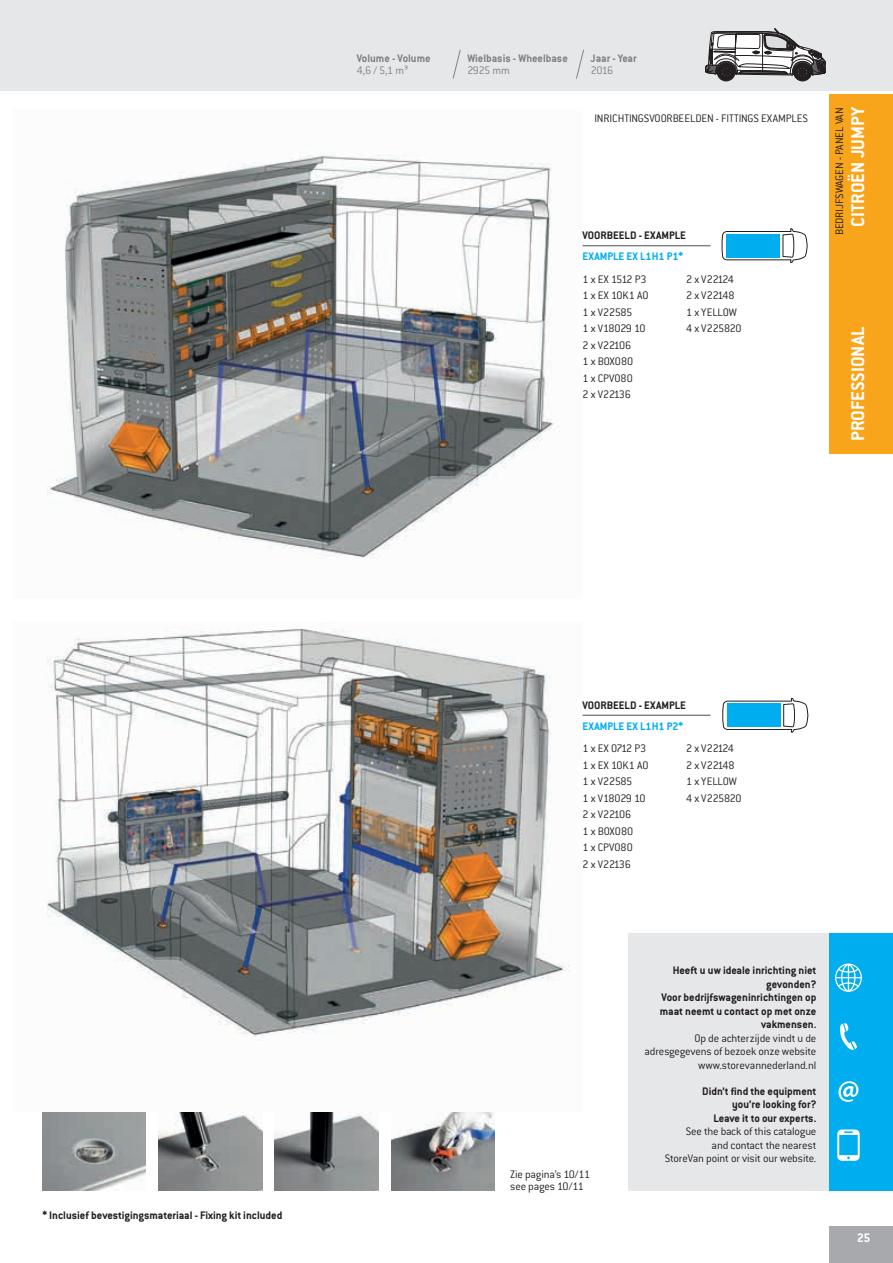
<style>
.page{position:relative;width:893px;height:1263px;background:#fff}
.page>*{position:absolute;margin:0;border:0;box-sizing:border-box;transform-origin:0 0}
.t1{font:700 20.25px "Conduit ITC Pro";color:#fff}
.t2{font:700 13.5px "Conduit ITC Pro";color:#fff}
.t3{font:300 12px/16.5px "Conduit ITC Pro";letter-spacing:-.01em;color:#231f20}
.t4{font:700 12px/13.5px "Conduit ITC Pro";color:#231f20;text-align:right}
.t5{font:700 12px "Conduit ITC Pro";color:#808285}
.t6{font:700 12px "Conduit ITC Pro";color:#00aeef}
.t7{font:300 12px "Conduit ITC Pro";letter-spacing:-.035em;color:#808285}
</style>
<div class="page">
<div style="left:0;top:0;width:893px;height:90px;background:#e6e7e9"></div>
<div style="left:829px;top:1226px;width:64px;height:37px;background:#a8a9ad"></div>
<div style="left:829px;top:94px;width:64px;height:360px;background:#f9a51b"></div>
<div style="left:628px;top:933px;width:265px;height:258px;background:#e6e7e9"></div>
<div style="left:829px;top:933px;width:64px;height:258px;background:#00aeef"></div>
<svg style="left:835px;top:963px;width:27px;height:29px"></svg>
<svg style="left:840px;top:1023px;width:17px;height:27px"></svg>
<svg style="left:838px;top:1081px;width:20px;height:21px"></svg>
<svg style="left:837px;top:1129px;width:23px;height:32px"></svg>
<img style="left:47px;top:628px;width:536px;height:413px">
<img style="left:47px;top:154px;width:536px;height:404px">
<svg style="left:722px;top:228px;width:85px;height:35px"></svg>
<div style="left:726px;top:234px;width:54px;height:23px;background:#00aeef"></div>
<svg style="left:723px;top:698px;width:85px;height:34px"></svg>
<div style="left:727px;top:704px;width:53px;height:23px;background:#00aeef"></div>
<div style="left:717px;top:63px;width:18px;height:18px;background:#231f20;border-radius:50%"></div>
<div style="left:717px;top:63px;width:18px;height:18px;border:1px solid #231f20;border-radius:50%"></div>
<div style="left:718px;top:64px;width:16px;height:16px;border:1px solid #231f20;border-radius:50%"></div>
<div style="left:720px;top:66px;width:12px;height:12px;border:1px solid #231f20;border-radius:50%"></div>
<div style="left:794px;top:63px;width:17px;height:18px;background:#231f20;border-radius:50%"></div>
<div style="left:793px;top:63px;width:19px;height:18px;border:1px solid #231f20;border-radius:50%"></div>
<div style="left:795px;top:64px;width:15px;height:16px;border:1px solid #231f20;border-radius:50%"></div>
<div style="left:797px;top:66px;width:11px;height:12px;border:1px solid #231f20;border-radius:50%"></div>
<svg style="left:705px;top:29px;width:121px;height:48px"></svg>
<img style="left:43px;top:1113px;width:103px;height:77px">
<img style="left:159px;top:1113px;width:103px;height:77px">
<img style="left:275px;top:1113px;width:103px;height:77px">
<img style="left:391px;top:1113px;width:103px;height:77px">
<hr style="left:583px;top:245px;width:127px;height:1px;background:#808285">
<hr style="left:583px;top:714px;width:127px;height:2px;background:#808285">
<svg style="left:453px;top:49px;width:8px;height:30px"></svg>
<svg style="left:576px;top:49px;width:8px;height:30px"></svg>
<p class="t5" style="left:357px;top:51px;width:75px">Volume - Volume</p>
<p class="t5" style="left:467px;top:51px;width:102px">Wielbasis - Wheelbase</p>
<p class="t5" style="left:591px;top:51px;width:48px">Jaar - Year</p>
<p class="t7" style="left:357px;top:63px;width:53px">4,6 / 5,1 m³</p>
<p class="t7" style="left:467px;top:63px;width:44px">2925 mm</p>
<p class="t7" style="left:591px;top:63px;width:24px">2016</p>
<p class="t3" style="left:595px;top:111px;width:215px">INRICHTINGSVOORBEELDEN - FITTINGS EXAMPLES</p>
<p class="t4" style="left:583px;top:229px;width:105px">VOORBEELD - EXAMPLE</p>
<p class="t6" style="left:583px;top:250px;width:102px">EXAMPLE EX L1H1 P1*</p>
<p class="t3" style="left:583px;top:271px;width:67px">1 x EX 1512 P3<br>1 x EX 10K1 A0<br>1 x V22585<br>1 x V18029 10<br>2 x V22106<br>1 x BOX080<br>1 x CPV080<br>2 x V22136</p>
<p class="t3" style="left:686px;top:271px;width:57px">2 x V22124<br>2 x V22148<br>1 x YELLOW<br>4 x V225820</p>
<h1 class="t1" style="left:846px;top:227px;width:122px;rotate:-90deg">CITROËN JUMPY</h1>
<p class="t3" style="left:831px;top:235px;width:129px;rotate:-90deg">BEDRIJFSWAGEN - PANEL VAN</p>
<h1 class="t1" style="left:846px;top:441px;width:116px;rotate:-90deg">PROFESSIONAL</h1>
<p class="t4" style="left:43px;top:1209px;width:241px">* Inclusief bevestigingsmateriaal - Fixing kit included</p>
<p class="t4" style="left:583px;top:698px;width:105px">VOORBEELD - EXAMPLE</p>
<p class="t6" style="left:583px;top:719px;width:102px">EXAMPLE EX L1H1 P2*</p>
<p class="t3" style="left:583px;top:740px;width:67px">1 x EX 0712 P3<br>1 x EX 10K1 A0<br>1 x V22585<br>1 x V18029 10<br>2 x V22106<br>1 x BOX080<br>1 x CPV080<br>2 x V22136</p>
<p class="t3" style="left:686px;top:740px;width:57px">2 x V22124<br>2 x V22148<br>1 x YELLOW<br>4 x V225820</p>
<p class="t3" style="left:510px;top:1169px;width:81px;line-height:12px">Zie pagina’s 10/11 see pages 10/11</p>
<p class="t4" style="left:660px;top:963px;width:158px">Heeft u uw ideale inrichting niet gevonden?<br>Voor bedrijfswageninrichtingen op maat neemt u contact op met onze vakmensen.</p>
<p class="t3" style="left:644px;top:1031px;width:174px;line-height:13.5px;text-align:right">Op de achterzijde vindt u de adresgegevens of bezoek onze website www.storevannederland.nl</p>
<p class="t4" style="left:702px;top:1084px;width:116px">Didn’t find the equipment you’re looking for?<br>Leave it to our experts.</p>
<p class="t3" style="left:665px;top:1125px;width:153px;line-height:13.5px;text-align:right">See the back of this catalogue<br>and contact the nearest<br>StoreVan point or visit our website.</p>
<p class="t2" style="left:857px;top:1229px;width:15px">25</p>
</div>
